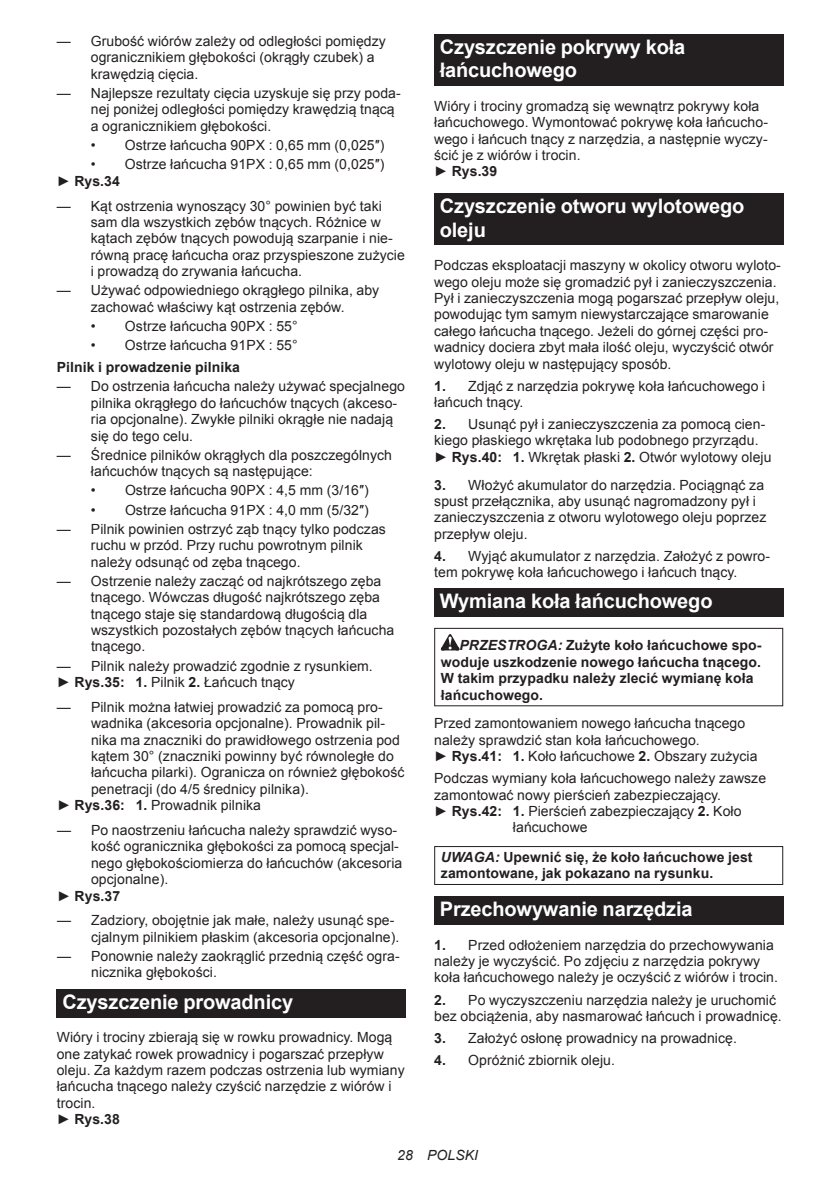
<style>
.page{position:relative;width:840px;height:1191px;background:#fff}
.page>*{position:absolute;margin:0;border:0;box-sizing:border-box;transform-origin:0 0}
.t1{font:700 20px/23.4px "Arial";letter-spacing:-.01em;color:#fff}
.t2{font:14px/16.4px "Arial";letter-spacing:.005em;color:#231f20}
.t3{font:700 14px/16.4px "Arial";letter-spacing:.005em;color:#231f20}
.t4{font:italic 14px "Arial";letter-spacing:.005em;color:#231f20}
.s1{font-weight:700}
.s2{font-weight:400}
.s3{font-style:italic}
</style>
<div class="page">
<div style="left:57px;top:988px;width:348px;height:29px;background:#231f20"></div>
<div style="left:434px;top:34px;width:348px;height:52px;background:#231f20"></div>
<div style="left:434px;top:193px;width:348px;height:52px;background:#231f20"></div>
<div style="left:434px;top:588px;width:348px;height:29px;background:#231f20"></div>
<svg style="left:440px;top:634px;width:19px;height:16px"></svg>
<div style="left:434px;top:628px;width:348px;height:78px;border:1px solid #231f20"></div>
<div style="left:434px;top:846px;width:348px;height:39px;border:1px solid #231f20"></div>
<div style="left:434px;top:896px;width:348px;height:28px;background:#231f20"></div>
<p class="t2" style="left:91px;top:33px;width:296px;text-indent:-34px">— Grubość wiórów zależy od odległości pomiędzy ogranicznikiem głębokości (okrągły czubek) a krawędzią cięcia.</p>
<p class="t2" style="left:91px;top:85px;width:311px;text-indent:-34px">— Najlepsze rezultaty cięcia uzyskuje się przy poda&shy;nej poniżej odległości pomiędzy krawędzią tnącą a ogranicznikiem głębokości.</p>
<p class="t2" style="left:91px;top:137px;width:295px">• Ostrze łańcucha 90PX : 0,65 mm (0,025″)</p>
<p class="t2" style="left:57px;top:156px;width:329px;text-indent:34px">• Ostrze łańcucha 91PX : 0,65 mm (0,025″) ► <span class="s1">Rys.34</span></p>
<p class="t2" style="left:91px;top:197px;width:315px;text-indent:-34px">— Kąt ostrzenia wynoszący 30° powinien być taki sam dla wszystkich zębów tnących. Różnice w kątach zębów tnących powodują szarpanie i nie&shy;równą pracę łańcucha oraz przyspieszone zużycie i prowadzą do zrywania łańcucha.</p>
<p class="t2" style="left:57px;top:282px;width:324px;text-align:center">— Używać odpowiedniego okrągłego pilnika, aby zachować właściwy kąt ostrzenia zębów.</p>
<p class="t2" style="left:91px;top:318px;width:208px">• Ostrze łańcucha 90PX : 55°</p>
<p class="t2" style="left:91px;top:337px;width:208px">• Ostrze łańcucha 91PX : 55°</p>
<p class="t3" style="left:57px;top:359px;width:184px">Pilnik i prowadzenie pilnika</p>
<p class="t2" style="left:91px;top:378px;width:315px;text-indent:-34px">— Do ostrzenia łańcucha należy używać specjalnego pilnika okrągłego do łańcuchów tnących (akceso&shy;ria opcjonalne). Zwykłe pilniki okrągłe nie nadają się do tego celu.</p>
<p class="t2" style="left:91px;top:447px;width:302px;text-indent:-34px">— Średnice pilników okrągłych dla poszczególnych łańcuchów tnących są następujące:</p>
<p class="t2" style="left:91px;top:482px;width:279px">• Ostrze łańcucha 90PX : 4,5 mm (3/16″)</p>
<p class="t2" style="left:91px;top:501px;width:279px">• Ostrze łańcucha 91PX : 4,0 mm (5/32″)</p>
<p class="t2" style="left:91px;top:521px;width:296px;text-indent:-34px">— Pilnik powinien ostrzyć ząb tnący tylko podczas ruchu w przód. Przy ruchu powrotnym pilnik należy odsunąć od zęba tnącego.</p>
<p class="t2" style="left:91px;top:573px;width:305px;text-indent:-34px">— Ostrzenie należy zacząć od najkrótszego zęba tnącego. Wówczas długość najkrótszego zęba tnącego staje się standardową długością dla wszystkich pozostałych zębów tnących łańcucha tnącego.</p>
<p class="t2" style="left:57px;top:657px;width:317px">— Pilnik należy prowadzić zgodnie z rysunkiem. ► <span class="s1">Rys.35: 1.</span> Pilnik <span class="s1">2.</span> Łańcuch tnący</p>
<p class="t2" style="left:57px;top:699px;width:327px">— Pilnik można łatwiej prowadzić za pomocą pro-</p>
<p class="t2" style="left:91px;top:715px;width:295px">wadnika (akcesoria opcjonalne). Prowadnik pil-</p>
<p class="t2" style="left:91px;top:731px;width:310px">nika ma znaczniki do prawidłowego ostrzenia pod</p>
<p class="t2" style="left:91px;top:748px;width:304px">kątem 30° (znaczniki powinny być równoległe do</p>
<p class="t2" style="left:91px;top:764px;width:315px">łańcucha pilarki). Ogranicza on również głębokość</p>
<p class="t2" style="left:91px;top:780px;width:219px">penetracji (do 4/5 średnicy pilnika).</p>
<p class="t2" style="left:57px;top:797px;width:205px">► <span class="s1">Rys.36: 1.</span> Prowadnik pilnika</p>
<p class="t2" style="left:57px;top:822px;width:341px">— Po naostrzeniu łańcucha należy sprawdzić wyso-</p>
<p class="t2" style="left:91px;top:838px;width:309px">kość ogranicznika głębokości za pomocą specjal-</p>
<p class="t2" style="left:91px;top:854px;width:312px">nego głębokościomierza do łańcuchów (akcesoria</p>
<p class="t2" style="left:91px;top:871px;width:79px">opcjonalne).</p>
<p class="t3" style="left:57px;top:888px;width:65px"><span class="s2">►</span> Rys.37</p>
<p class="t2" style="left:91px;top:912px;width:310px;text-indent:-34px">— Zadziory, obojętnie jak małe, należy usunąć spe&shy;cjalnym pilnikiem płaskim (akcesoria opcjonalne).</p>
<p class="t2" style="left:91px;top:948px;width:310px;text-indent:-34px">— Ponownie należy zaokrąglić przednią część ogra&shy;nicznika głębokości.</p>
<h1 class="t1" style="left:62px;top:990px;width:232px">Czyszczenie prowadnicy</h1>
<p class="t2" style="left:57px;top:1029px;width:349px">Wióry i trociny zbierają się w rowku prowadnicy. Mogą one zatykać rowek prowadnicy i pogarszać przepływ oleju. Za każdym razem podczas ostrzenia lub wymiany łańcucha tnącego należy czyścić narzędzie z wiórów i trocin.<br>► <span class="s1">Rys.38</span></p>
<h1 class="t1" style="left:439px;top:36px;width:247px">Czyszczenie pokrywy koła łańcuchowego</h1>
<p class="t2" style="left:434px;top:98px;width:335px">Wióry i trociny gromadzą się wewnątrz pokrywy koła łańcuchowego. Wymontować pokrywę koła łańcucho&shy;wego i łańcuch tnący z narzędzia, a następnie wyczy&shy;ścić je z wiórów i trocin.<br>► <span class="s1">Rys.39</span></p>
<h1 class="t1" style="left:439px;top:195px;width:306px">Czyszczenie otworu wylotowego oleju</h1>
<p class="t2" style="left:434px;top:257px;width:348px">Podczas eksploatacji maszyny w okolicy otworu wyloto&shy;wego oleju może się gromadzić pył i zanieczyszczenia.<br>Pył i zanieczyszczenia mogą pogarszać przepływ oleju, powodując tym samym niewystarczające smarowanie całego łańcucha tnącego. Jeżeli do górnej części pro&shy;wadnicy dociera zbyt mała ilość oleju, wyczyścić otwór wylotowy oleju w następujący sposób.</p>
<p class="t2" style="left:434px;top:377px;width:332px"><span class="s1">1.</span> Zdjąć z narzędzia pokrywę koła łańcuchowego i łańcuch tnący.</p>
<p class="t2" style="left:434px;top:416px;width:338px"><span class="s1">2.</span> Usunąć pył i zanieczyszczenia za pomocą cien&shy;kiego płaskiego wkrętaka lub podobnego przyrządu. ► <span class="s1">Rys.40: 1.</span> Wkrętak płaski <span class="s1">2.</span> Otwór wylotowy oleju</p>
<p class="t2" style="left:434px;top:476px;width:333px"><span class="s1">3.</span> Włożyć akumulator do narzędzia. Pociągnąć za spust przełącznika, aby usunąć nagromadzony pył i zanieczyszczenia z otworu wylotowego oleju poprzez przepływ oleju.</p>
<p class="t2" style="left:434px;top:548px;width:337px"><span class="s1">4.</span> Wyjąć akumulator z narzędzia. Założyć z powro&shy;tem pokrywę koła łańcuchowego i łańcuch tnący.</p>
<h1 class="t1" style="left:439px;top:590px;width:274px">Wymiana koła łańcuchowego</h1>
<p class="t3" style="left:440px;top:638px;width:322px;text-indent:19px"><span class="s3">PRZESTROGA:</span> Zużyte koło łańcuchowe spo&shy;woduje uszkodzenie nowego łańcucha tnącego.<br>W takim przypadku należy zlecić wymianę koła łańcuchowego.</p>
<p class="t2" style="left:434px;top:715px;width:325px">Przed zamontowaniem nowego łańcucha tnącego należy sprawdzić stan koła łańcuchowego.<br>► <span class="s1">Rys.41: 1.</span> Koło łańcuchowe <span class="s1">2.</span> Obszary zużycia</p>
<p class="t2" style="left:434px;top:770px;width:333px">Podczas wymiany koła łańcuchowego należy zawsze</p>
<p class="t2" style="left:434px;top:786px;width:288px">zamontować nowy pierścień zabezpieczający.</p>
<p class="t2" style="left:434px;top:803px;width:309px">► <span class="s1">Rys.42: 1.</span> Pierścień zabezpieczający <span class="s1">2.</span> Koło</p>
<p class="t2" style="left:512px;top:819px;width:76px">łańcuchowe</p>
<p class="t3" style="left:440px;top:849px;width:313px"><span class="s3">UWAGA:</span> Upewnić się, że koło łańcuchowe jest zamontowane, jak pokazano na rysunku.</p>
<h1 class="t1" style="left:439px;top:898px;width:254px">Przechowywanie narzędzia</h1>
<p class="t2" style="left:434px;top:936px;width:345px"><span class="s1">1.</span> Przed odłożeniem narzędzia do przechowywania należy je wyczyścić. Po zdjęciu z narzędzia pokrywy koła łańcuchowego należy je oczyścić z wiórów i trocin.</p>
<p class="t2" style="left:434px;top:991px;width:349px"><span class="s1">2.</span> Po wyczyszczeniu narzędzia należy je uruchomić bez obciążenia, aby nasmarować łańcuch i prowadnicę.</p>
<p class="t2" style="left:434px;top:1030px;width:304px"><span class="s1">3.</span> Założyć osłonę prowadnicy na prowadnicę.</p>
<p class="t2" style="left:434px;top:1052px;width:182px"><span class="s1">4.</span> Opróżnić zbiornik oleju.</p>
<p class="t4" style="left:397px;top:1146px;width:82px">28 POLSKI</p>
</div>
